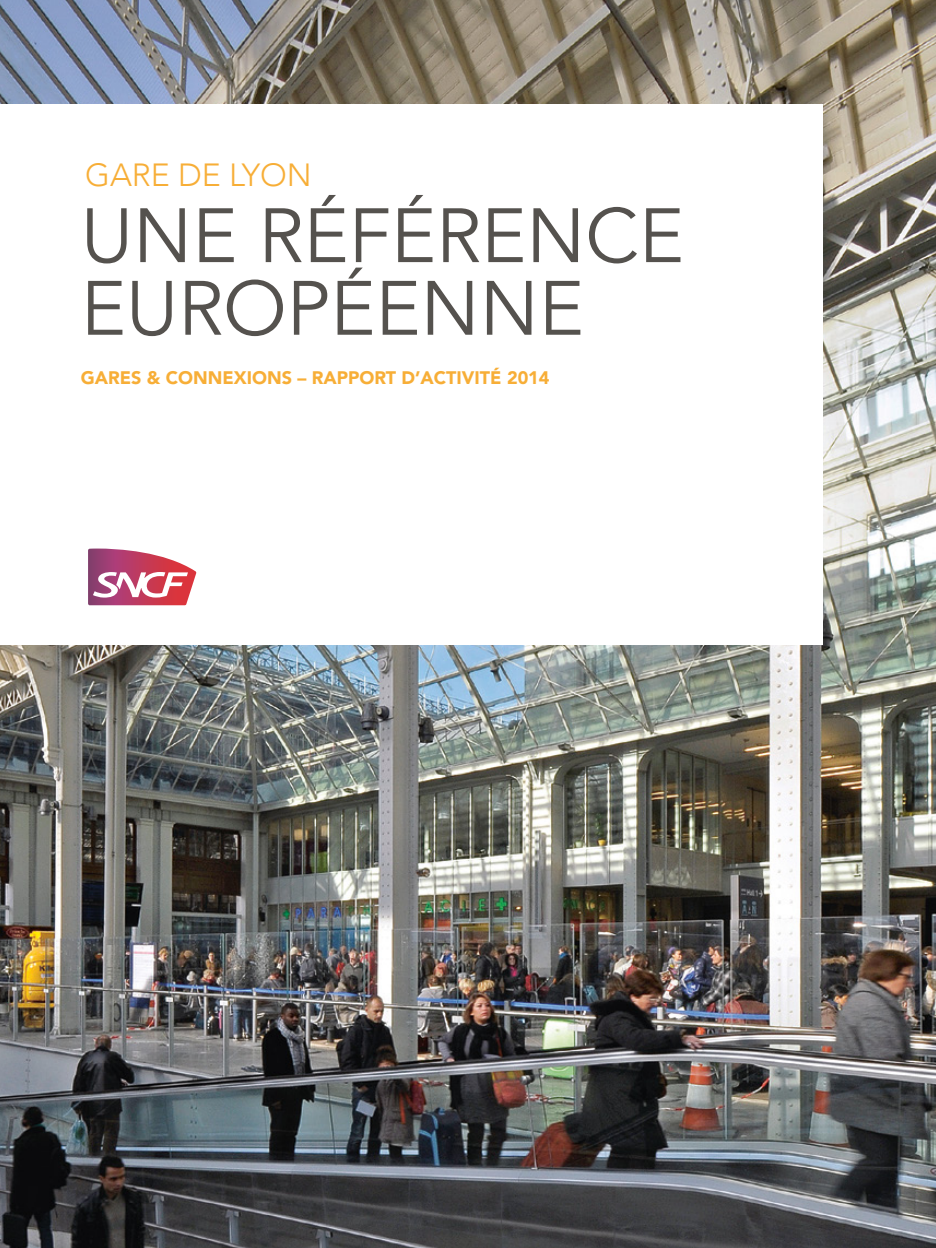
<style>
.page{position:relative;width:936px;height:1248px;background:#fff}
.page>*{position:absolute;margin:0;border:0;box-sizing:border-box;transform-origin:0 0}
.t1{font:76px/72.6px "Avenir";color:#55524e}
.t2{font:300 32px "Avenir";color:#f7ae37}
.t3{font:900 18px "Avenir LT Std";color:#f7ae37}
</style>
<div class="page">
<img style="left:0;top:0;width:935px;height:1247px">
<div style="left:0;top:104px;width:822px;height:541px;background:#fff"></div>
<svg style="left:88px;top:548px;width:108px;height:57px"></svg>
<h2 class="t2" style="left:85px;top:156px;width:228px">GARE DE LYON</h2>
<h1 class="t1" style="left:81px;top:201px;width:604px">UNE RÉFÉRENCE<br>EUROPÉENNE</h1>
<p class="t3" style="left:81px;top:366px;width:470px">GARES &amp; CONNEXIONS – RAPPORT D’ACTIVITÉ 2014</p>
</div>
